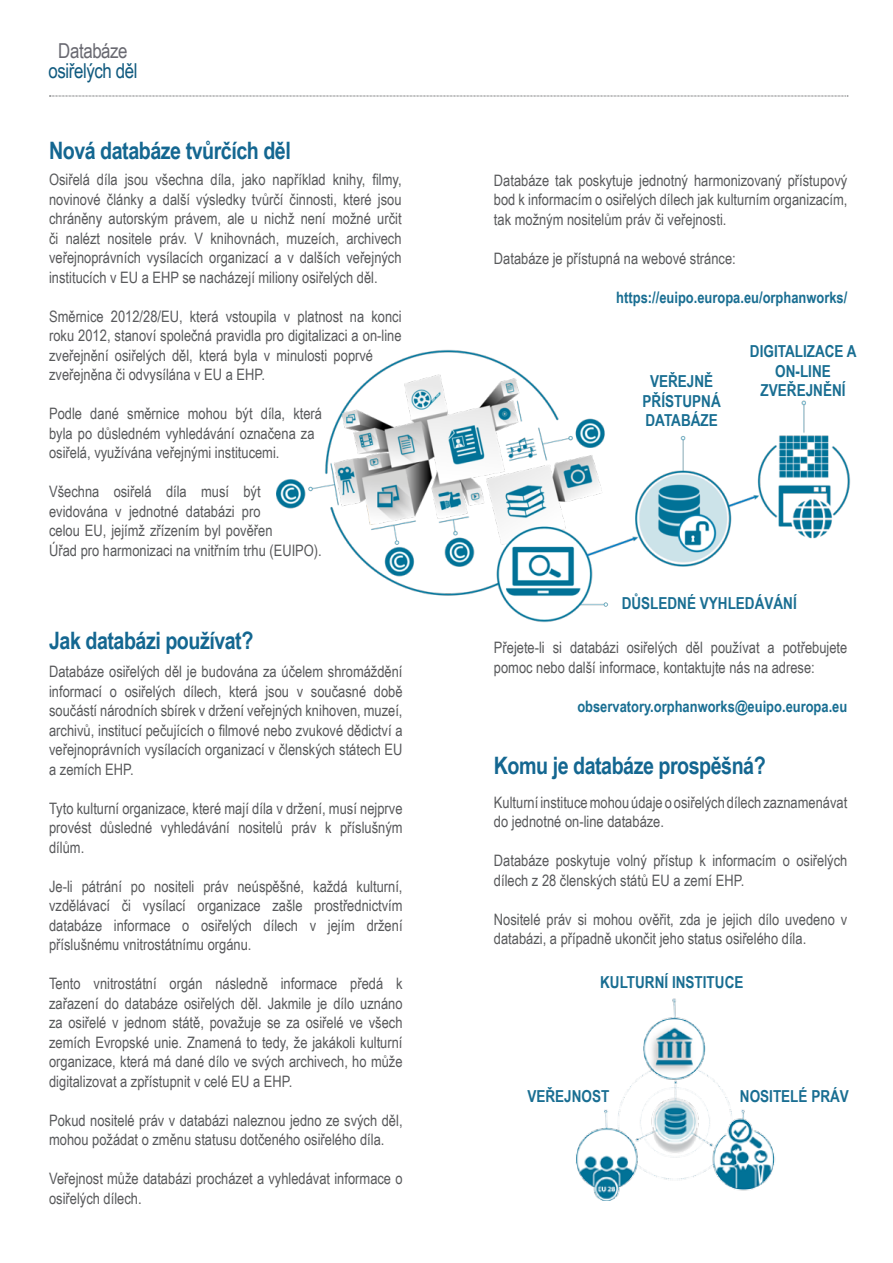
<style>
.page{position:relative;width:893px;height:1263px;background:#fff}
.page>*{position:absolute;margin:0;border:0;box-sizing:border-box;transform-origin:0 0}
.t1{font:700 24px "Arial Narrow";letter-spacing:-.02em;color:#146791}
.t2{font:20.55px "Arial Narrow";letter-spacing:-.02em;color:#105a7f}
.t3{font:20.55px "Arial Narrow";letter-spacing:-.02em;color:#696971}
.t4{font:700 16.5px/19.5px "Arial Narrow";color:#196e92;text-align:center}
.t5{font:15.75px/19.5px "Arial Narrow";color:#58595b}
.t6{font:700 15.75px "Arial Narrow";color:#196e92}
</style>
<div class="page">
<svg style="left:49px;top:96px;width:799px;height:1px"></svg>
<img style="left:276px;top:349px;width:574px;height:273px">
<img style="left:576px;top:998px;width:199px;height:202px">
<h2 class="t3" style="left:58px;top:35px;width:71px">Databáze</h2>
<h2 class="t2" style="left:49px;top:56px;width:90px">osiřelých děl</h2>
<h1 class="t1" style="left:49px;top:133px;width:243px">Nová databáze tvůrčích děl</h1>
<p class="t5" style="left:49px;top:170px;width:354px;text-align:justify">Osiřelá díla jsou všechna díla, jako například knihy, filmy, novinové články a další výsledky tvůrčí činnosti, které jsou chráněny autorským právem, ale u nichž není možné určit či nalézt nositele práv. V knihovnách, muzeích, archivech veřejnoprávních vysílacích organizací a v dalších veřejných institucích v EU a EHP se nacházejí miliony osiřelých děl.</p>
<p class="t5" style="left:49px;top:306px;width:354px">Směrnice 2012/28/EU, která vstoupila v platnost na konci roku 2012, stanoví společná pravidla pro digitalizaci a on-line zveřejnění osiřelých děl, která byla v minulosti poprvé zveřejněna či odvysílána v EU a EHP.</p>
<p class="t5" style="left:49px;top:404px;width:274px">Podle dané směrnice mohou být díla, která byla po důsledném vyhledávání označena za osiřelá, využívána veřejnými institucemi.</p>
<p class="t5" style="left:49px;top:482px;width:274px">Všechna osiřelá díla musí být evidována v jednotné databázi pro<br>celou EU, jejímž zřízením byl pověřen<br>Úřad pro harmonizaci na vnitřním trhu (EUIPO).</p>
<h1 class="t1" style="left:49px;top:623px;width:206px">Jak databázi používat?</h1>
<p class="t5" style="left:49px;top:661px;width:355px;text-align:justify">Databáze osiřelých děl je budována za účelem shromáždění informací o osiřelých dílech, která jsou v současné době součástí národních sbírek v držení veřejných knihoven, muzeí, archivů, institucí pečujících o filmové nebo zvukové dědictví a veřejnoprávních vysílacích organizací v členských státech EU a zemích EHP.</p>
<p class="t5" style="left:49px;top:798px;width:355px;text-align:justify">Tyto kulturní organizace, které mají díla v držení, musí nejprve provést důsledné vyhledávání nositelů práv k příslušným dílům.</p>
<p class="t5" style="left:49px;top:876px;width:355px;text-align:justify">Je-li pátrání po nositeli práv neúspěšné, každá kulturní, vzdělávací či vysílací organizace zašle prostřednictvím databáze informace o osiřelých dílech v jejím držení příslušnému vnitrostátnímu orgánu.</p>
<p class="t5" style="left:49px;top:973px;width:355px;text-align:justify">Tento vnitrostátní orgán následně informace předá k zařazení do databáze osiřelých děl. Jakmile je dílo uznáno za osiřelé v jednom státě, považuje se za osiřelé ve všech zemích Evropské unie. Znamená to tedy, že jakákoli kulturní organizace, která má dané dílo ve svých archivech, ho může digitalizovat a zpřístupnit v celé EU a EHP.</p>
<p class="t5" style="left:49px;top:1110px;width:355px">Pokud nositelé práv v databázi naleznou jedno ze svých děl, mohou požádat o změnu statusu dotčeného osiřelého díla.</p>
<p class="t5" style="left:49px;top:1168px;width:355px">Veřejnost může databázi procházet a vyhledávat informace o osiřelých dílech.</p>
<p class="t5" style="left:494px;top:170px;width:355px;text-align:justify">Databáze tak poskytuje jednotný harmonizovaný přístupový bod k informacím o osiřelých dílech jak kulturním organizacím, tak možným nositelům práv či veřejnosti.</p>
<p class="t5" style="left:494px;top:248px;width:243px">Databáze je přístupná na webové stránce:</p>
<p class="t6" style="left:616px;top:285px;width:233px">https://euipo.europa.eu/orphanworks/</p>
<p class="t4" style="left:643px;top:371px;width:80px">VEŘEJNĚ<br>PŘÍSTUPNÁ<br>DATABÁZE</p>
<p class="t4" style="left:750px;top:341px;width:108px">DIGITALIZACE A<br>ON-LINE<br>ZVEŘEJNĚNÍ</p>
<p class="t4" style="left:622px;top:593px;width:177px">DŮSLEDNÉ VYHLEDÁVÁNÍ</p>
<p class="t5" style="left:494px;top:637px;width:355px">Přejete-li si databázi osiřelých děl používat a potřebujete pomoc nebo další informace, kontaktujte nás na adrese:</p>
<p class="t6" style="left:577px;top:694px;width:272px">observatory.orphanworks@euipo.europa.eu</p>
<h1 class="t1" style="left:494px;top:748px;width:273px">Komu je databáze prospěšná?</h1>
<p class="t5" style="left:494px;top:792px;width:355px">Kulturní instituce mohou údaje o osiřelých dílech zaznamenávat do jednotné on-line databáze.</p>
<p class="t5" style="left:494px;top:850px;width:355px">Databáze poskytuje volný přístup k informacím o osiřelých dílech z 28 členských států EU a zemí EHP.</p>
<p class="t5" style="left:494px;top:909px;width:355px">Nositelé práv si mohou ověřit, zda je jejich dílo uvedeno v databázi, a případně ukončit jeho status osiřelého díla.</p>
<p class="t4" style="left:600px;top:972px;width:145px">KULTURNÍ INSTITUCE</p>
<p class="t4" style="left:527px;top:1085px;width:83px">VEŘEJNOST</p>
<p class="t4" style="left:740px;top:1085px;width:111px">NOSITELÉ PRÁV</p>
</div>
